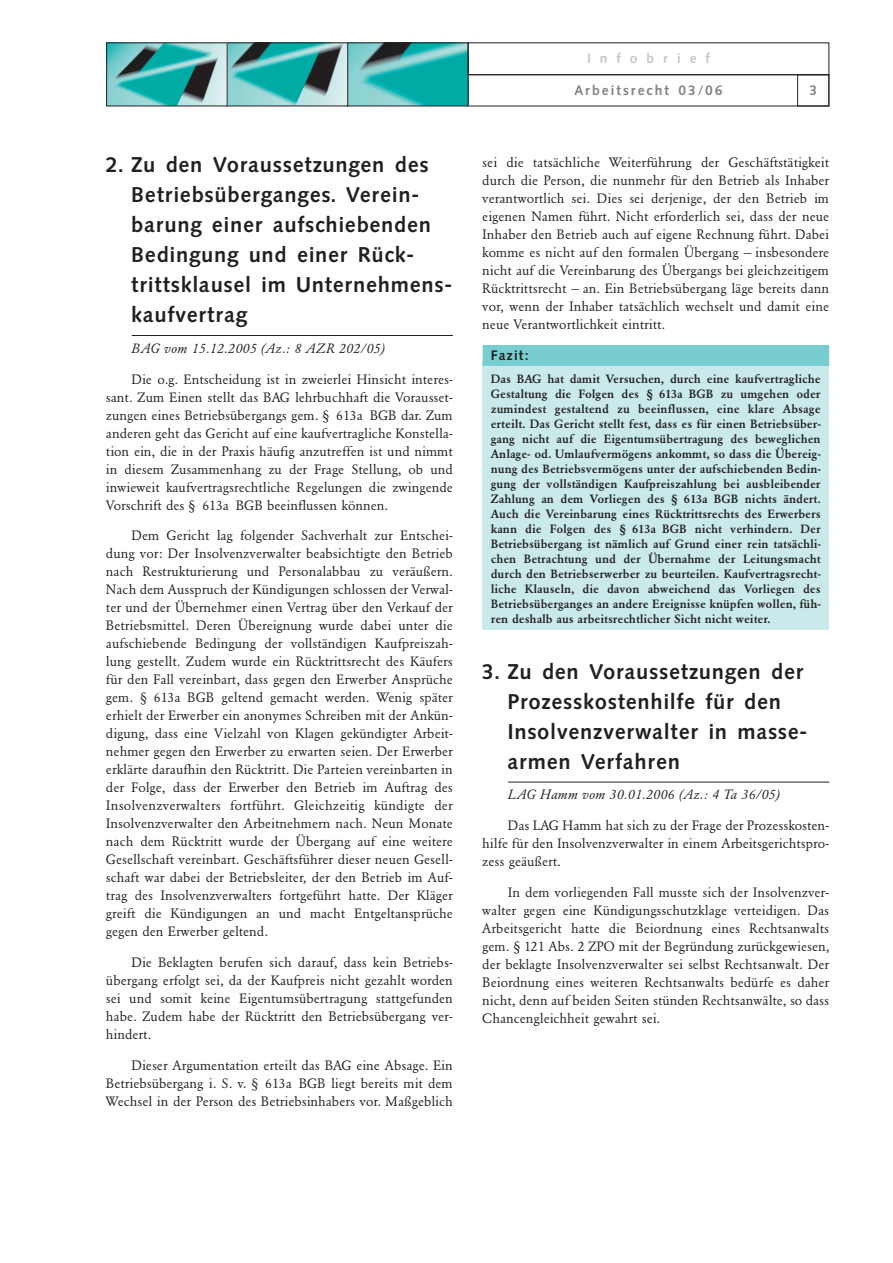
<style>
.page{position:relative;width:893px;height:1263px;background:#fff}
.page>*{position:absolute;margin:0;border:0;box-sizing:border-box;transform-origin:0 0}
.t1{font:21px/30px "Syn Med";letter-spacing:.105em;color:#231f20}
.t2{font:13.5px/18px "Gab Reg";letter-spacing:.025em;color:#231f20;text-align:justify}
.t3{font:13.5px "Gab Ita";letter-spacing:.05em;color:#231f20}
.t4{font:13.5px "Syn Med";letter-spacing:.205em;color:#808285}
.t5{font:13.5px "Syn Med";letter-spacing:.72em;color:#c6c8ca}
.t6{font:13.5px "Syn Med";letter-spacing:.155em;color:#231f20}
.t7{font:12px/15px "Gab Med";letter-spacing:.025em;color:#231f20;text-align:justify}
</style>
<div class="page">
<div style="left:483px;top:361px;width:346px;height:268px;background:#c9e9ea"></div>
<hr style="left:132px;top:335px;width:321px;height:1px;background:#231f20">
<div style="left:483px;top:345px;width:346px;height:21px;background:#78cdd0"></div>
<hr style="left:508px;top:782px;width:321px;height:1px;background:#231f20">
<img style="left:108px;top:45px;width:358px;height:59px">
<div style="left:468px;top:43px;width:361px;height:32px;border:1px solid #231f20"></div>
<div style="left:797px;top:74px;width:32px;height:32px;border:1px solid #231f20"></div>
<h1 class="t1" style="left:132px;top:152px;width:321px;text-indent:-26px">2. Zu den Voraussetzungen des<br>Betriebsüberganges. Verein&shy;barung einer aufschiebenden<br>Bedingung und einer Rück&shy;trittsklausel im Unternehmens&shy;kaufvertrag</h1>
<p class="t3" style="left:132px;top:343px;width:255px">BAG vom 15.12.2005 (Az.: 8 AZR 202/05)</p>
<p class="t2" style="left:106px;top:371px;width:348px;text-indent:26px">Die o.g. Entscheidung ist in zweierlei Hinsicht interes&shy;sant. Zum Einen stellt das BAG lehrbuchhaft die Vorausset&shy;zungen eines Betriebsübergangs gem. § 613a BGB dar. Zum anderen geht das Gericht auf eine kaufvertragliche Konstella&shy;tion ein, die in der Praxis häufig anzutreffen ist und nimmt in diesem Zusammenhang zu der Frage Stellung, ob und inwieweit kaufvertragsrechtliche Regelungen die zwingende Vorschrift des § 613a BGB beeinflussen können.</p>
<p class="t2" style="left:106px;top:528px;width:348px;text-indent:26px">Dem Gericht lag folgender Sachverhalt zur Entschei&shy;dung vor: Der Insolvenzverwalter beabsichtigte den Betrieb nach Restrukturierung und Personalabbau zu veräußern.<br>Nach dem Ausspruch der Kündigungen schlossen der Verwal&shy;ter und der Übernehmer einen Vertrag über den Verkauf der Betriebsmittel. Deren Übereignung wurde dabei unter die aufschiebende Bedingung der vollständigen Kaufpreiszah&shy;lung gestellt. Zudem wurde ein Rücktrittsrecht des Käufers für den Fall vereinbart, dass gegen den Erwerber Ansprüche gem. § 613a BGB geltend gemacht werden. Wenig später erhielt der Erwerber ein anonymes Schreiben mit der Ankün&shy;digung, dass eine Vielzahl von Klagen gekündigter Arbeit&shy;nehmer gegen den Erwerber zu erwarten seien. Der Erwerber erklärte daraufhin den Rücktritt. Die Parteien vereinbarten in der Folge, dass der Erwerber den Betrieb im Auftrag des Insolvenzverwalters fortführt. Gleichzeitig kündigte der Insolvenzverwalter den Arbeitnehmern nach. Neun Monate nach dem Rücktritt wurde der Übergang auf eine weitere Gesellschaft vereinbart. Geschäftsführer dieser neuen Gesell&shy;schaft war dabei der Betriebsleiter, der den Betrieb im Auf&shy;trag des Insolvenzverwalters fortgeführt hatte. Der Kläger greift die Kündigungen an und macht Entgeltansprüche gegen den Erwerber geltend.</p>
<p class="t2" style="left:106px;top:955px;width:348px;text-indent:26px">Die Beklagten berufen sich darauf, dass kein Betriebs&shy;übergang erfolgt sei, da der Kaufpreis nicht gezahlt worden sei und somit keine Eigentumsübertragung stattgefunden habe. Zudem habe der Rücktritt den Betriebsübergang ver&shy;hindert.</p>
<p class="t2" style="left:106px;top:1058px;width:348px;text-indent:26px">Dieser Argumentation erteilt das BAG eine Absage. Ein Betriebsübergang i. S. v. § 613a BGB liegt bereits mit dem Wechsel in der Person des Betriebsinhabers vor. Maßgeblich</p>
<p class="t5" style="left:587px;top:53px;width:124px">Infobrief</p>
<p class="t4" style="left:575px;top:85px;width:149px">Arbeitsrecht 03/06</p>
<p class="t4" style="left:810px;top:85px;width:8px">3</p>
<p class="t2" style="left:483px;top:155px;width:348px">sei die tatsächliche Weiterführung der Geschäftstätigkeit durch die Person, die nunmehr für den Betrieb als Inhaber verantwortlich sei. Dies sei derjenige, der den Betrieb im eigenen Namen führt. Nicht erforderlich sei, dass der neue Inhaber den Betrieb auch auf eigene Rechnung führt. Dabei komme es nicht auf den formalen Übergang – insbesondere nicht auf die Vereinbarung des Übergangs bei gleichzeitigem Rücktrittsrecht – an. Ein Betriebsübergang läge bereits dann vor, wenn der Inhaber tatsächlich wechselt und damit eine neue Verantwortlichkeit eintritt.</p>
<p class="t6" style="left:491px;top:350px;width:38px">Fazit:</p>
<p class="t7" style="left:491px;top:373px;width:331px">Das BAG hat damit Versuchen, durch eine kaufvertragliche Gestaltung die Folgen des § 613a BGB zu umgehen oder zumindest gestaltend zu beeinflussen, eine klare Absage erteilt. Das Gericht stellt fest, dass es für einen Betriebsüber&shy;gang nicht auf die Eigentumsübertragung des beweglichen Anlage- od. Umlaufvermögens ankommt, so dass die Übereig&shy;nung des Betriebsvermögens unter der aufschiebenden Bedin&shy;gung der vollständigen Kaufpreiszahlung bei ausbleibender Zahlung an dem Vorliegen des § 613a BGB nichts ändert.<br>Auch die Vereinbarung eines Rücktrittsrechts des Erwerbers kann die Folgen des § 613a BGB nicht verhindern. Der Betriebsübergang ist nämlich auf Grund einer rein tatsächli&shy;chen Betrachtung und der Übernahme der Leitungsmacht durch den Betriebserwerber zu beurteilen. Kaufvertragsrecht&shy;liche Klauseln, die davon abweichend das Vorliegen des Betriebsüberganges an andere Ereignisse knüpfen wollen, füh&shy;ren deshalb aus arbeitsrechtlicher Sicht nicht weiter.</p>
<h1 class="t1" style="left:508px;top:659px;width:300px;text-indent:-26px">3. Zu den Voraussetzungen der<br>Prozesskostenhilfe für den<br>Insolvenzverwalter in masse&shy;armen Verfahren</h1>
<p class="t3" style="left:508px;top:789px;width:273px">LAG Hamm vom 30.01.2006 (Az.: 4 Ta 36/05)</p>
<p class="t2" style="left:483px;top:818px;width:348px;text-indent:26px">Das LAG Hamm hat sich zu der Frage der Prozesskosten&shy;hilfe für den Insolvenzverwalter in einem Arbeitsgerichtspro&shy;zess geäußert.</p>
<p class="t2" style="left:483px;top:885px;width:348px;text-indent:26px">In dem vorliegenden Fall musste sich der Insolvenzver&shy;walter gegen eine Kündigungsschutzklage verteidigen. Das Arbeitsgericht hatte die Beiordnung eines Rechtsanwalts gem. § 121 Abs. 2 ZPO mit der Begründung zurückgewiesen, der beklagte Insolvenzverwalter sei selbst Rechtsanwalt. Der Beiordnung eines weiteren Rechtsanwalts bedürfe es daher nicht, denn auf beiden Seiten stünden Rechtsanwälte, so dass Chancengleichheit gewahrt sei.</p>
</div>
